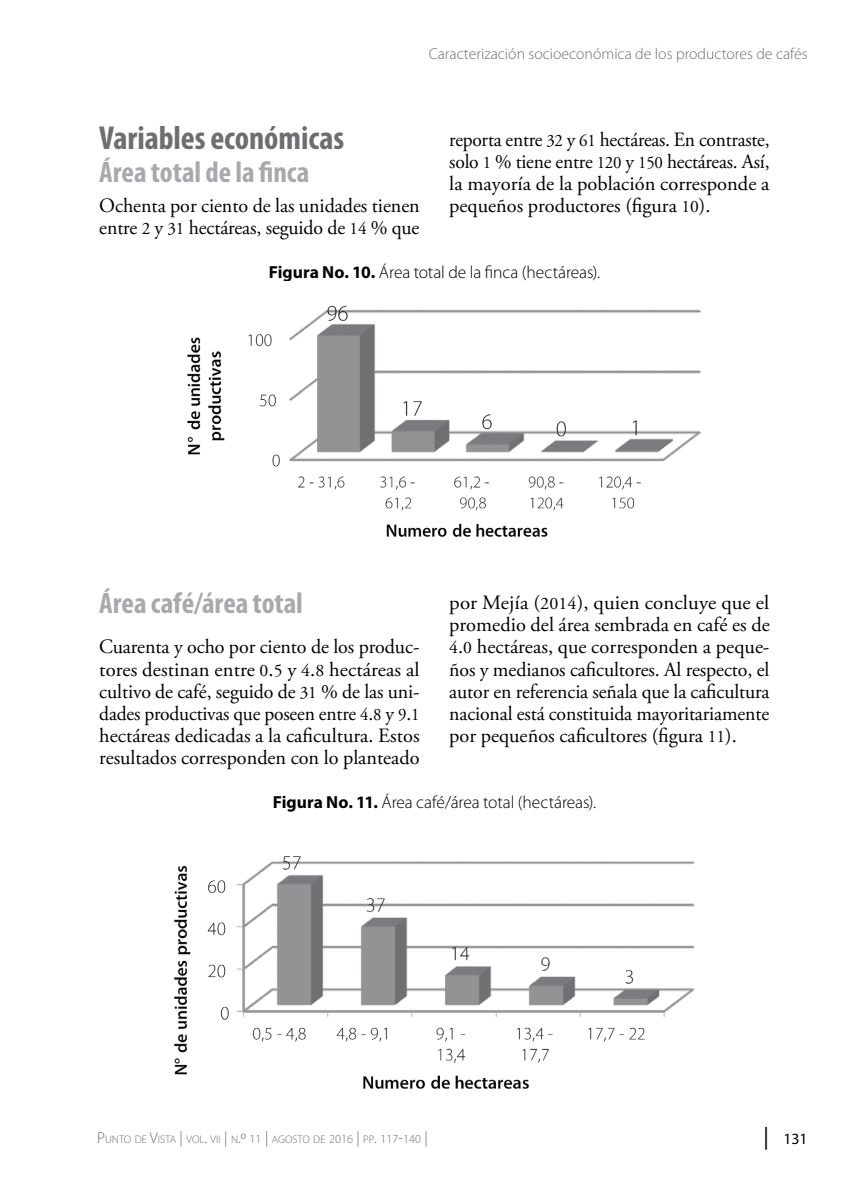
<style>
.page{position:relative;width:844px;height:1191px;background:#fff}
.page>*{position:absolute;margin:0;border:0;box-sizing:border-box;transform-origin:0 0}
.t1{font:700 condensed 33.25px "Myriad Pro";color:#6d6e71}
.t2{font:700 condensed 29.75px "Myriad Pro";color:#a7a9ac}
.t3{font:20.3px/22.1px "Adobe Garamond Pro";letter-spacing:-.005em;color:#000;text-align:justify}
.t4{font:20.3px/22.1px "Adobe Garamond Pro";letter-spacing:-.005em;color:#000;text-align:justify;scale:.96 1}
.t5{font:300 17.5px "Myriad Pro";letter-spacing:-.005em;color:#000}
.t6{font:300 15.75px "Myriad Pro";color:#6d6e71}
.t7{font:15.75px "Myriad Pro";color:#000}
.t8{font:300 11.03px "Myriad Pro";color:#6d6e71}
.s1{font-size:17.5px}
.s2{font-weight:700}
.s3{font-size:15.75px}
.s4{font-size:12.25px}
.s5{font-size:22.75px}
</style>
<div class="page">
<img style="left:187px;top:305px;width:514px;height:232px">
<img style="left:174px;top:856px;width:521px;height:233px">
<p class="t6" style="left:429px;top:45px;width:380px">Caracterización socioeconómica de los productores de cafés</p>
<h1 class="t1" style="left:99px;top:117px;width:246px">Variables económicas</h1>
<h2 class="t2" style="left:99px;top:154px;width:211px">Área total de la finca</h2>
<p class="t3" style="left:99px;top:195px;width:322px">Ochenta por ciento de las unidades tienen entre <span class="s1">2</span> y <span class="s1">31</span> hectáreas, seguido de <span class="s1">14</span> % que</p>
<p class="t4" style="left:449px;top:129px;width:335px">reporta entre <span class="s1">32</span> y <span class="s1">61</span> hectáreas. En contraste, solo <span class="s1">1</span> % tiene entre <span class="s1">120</span> y <span class="s1">150</span> hectáreas. Así, la mayoría de la población corresponde a pequeños productores (figura <span class="s1">10</span>).</p>
<p class="t5" style="left:269px;top:262px;width:333px"><span class="s2">Figura No. 10.</span> Área total de la finca (hectáreas).</p>
<h2 class="t2" style="left:99px;top:584px;width:205px">Área café/área total</h2>
<p class="t3" style="left:99px;top:636px;width:322px">Cuarenta y ocho por ciento de los produc&shy;tores destinan entre <span class="s1">0</span>.<span class="s1">5</span> y <span class="s1">4</span>.<span class="s1">8</span> hectáreas al cultivo de café, seguido de <span class="s1">31</span> % de las uni&shy;dades productivas que poseen entre <span class="s1">4</span>.<span class="s1">8</span> y <span class="s1">9</span>.<span class="s1">1 </span>hectáreas dedicadas a la caficultura. Estos resultados corresponden con lo planteado</p>
<p class="t3" style="left:449px;top:592px;width:322px">por Mejía (<span class="s1">2014</span>), quien concluye que el promedio del área sembrada en café es de <span class="s1">4</span>.<span class="s1">0</span> hectáreas, que corresponden a peque&shy;ños y medianos caficultores. Al respecto, el autor en referencia señala que la caficultura nacional está constituida mayoritariamente por pequeños caficultores (figura <span class="s1">11</span>).</p>
<p class="t5" style="left:273px;top:791px;width:325px"><span class="s2">Figura No. 11.</span> Área café/área total (hectáreas).</p>
<p class="t8" style="left:97px;top:1133px;width:332px"><span class="s3">P</span>UNTO DE <span class="s3">V</span>ISTA <span class="s3">|</span> VOL<span class="s3">.</span> VII <span class="s3">|</span> N<span class="s3">.º</span> <span class="s4">11</span> <span class="s3">|</span> AGOSTO DE <span class="s4">2016</span> <span class="s3">|</span> PP<span class="s3">.</span> <span class="s4">117</span><span class="s3">-</span><span class="s4">140</span> <span class="s3">|</span></p>
<p class="t7" style="left:763px;top:1128px;width:46px"><span class="s5">|</span> 131</p>
</div>
